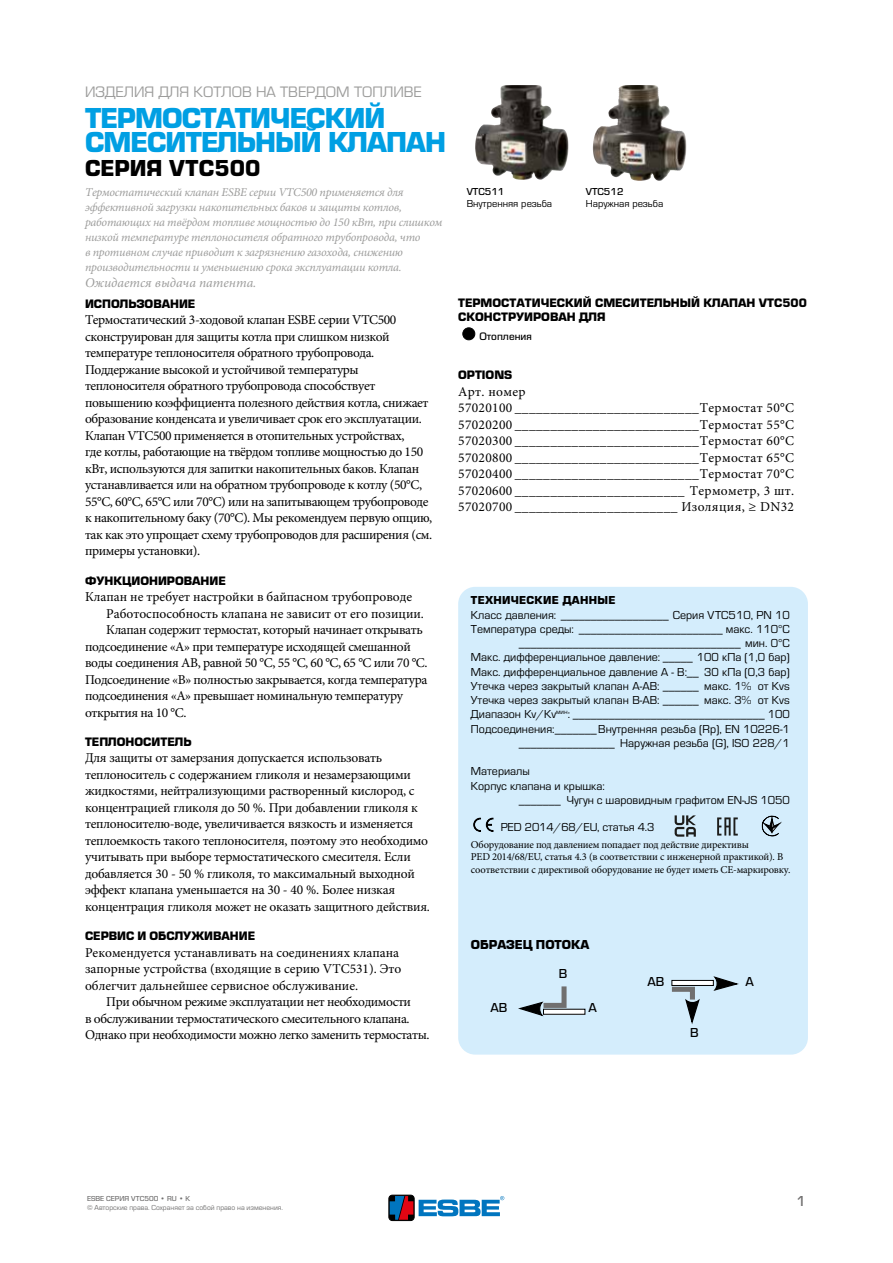
<style>
.page{position:relative;width:893px;height:1263px;background:#fff}
.page>*{position:absolute;margin:0;border:0;box-sizing:border-box;transform-origin:0 0}
.t1{font:700 30px/24px "ESBE Eurostile";letter-spacing:-.03em;color:#009fe3}
.t2{font:700 24px "ESBE Eurostile";color:#000}
.t3{font:15.75px "ESBE Eurostile";color:#9d9d9c}
.t4{font:500 15px "ESBE Eurostile";color:#706f6f}
.t5{font:13.5px/16.5px "Minion Pro";letter-spacing:-.03em;color:#000}
.t6{font:13.5px/16.5px "Minion Pro";letter-spacing:.025em;color:#000}
.t7{font:13.5px/16.5px "Minion Pro";color:#000}
.t8{font:italic 13.5px "Minion Pro";color:#9d9d9c}
.t9{font:700 13.5px "ESBE Eurostile";color:#000}
.t10{font:500 13.5px "ESBE Eurostile";color:#000}
.t11{font:700 12.75px/13.5px "ESBE Eurostile";color:#000}
.t12{font:12px/14.2px "ESBE Eurostile";color:#000;text-align:right}
.t13{font:italic 12px/15px "Minion Pro";letter-spacing:-.02em;color:#9d9d9c}
.t14{font:700 12px "ESBE Eurostile";letter-spacing:.025em;color:#000}
.t15{font:500 11.25px "ESBE Eurostile";color:#000}
.t16{font:10.5px/12.6px "Minion Pro";letter-spacing:-.02em;color:#000}
.t17{font:10.5px "ESBE Eurostile";color:#000}
.t18{font:500 10.5px "ESBE Eurostile";color:#000}
.t19{font:7.5px "ESBE Eurostile";color:#706f6f}
.t20{font:500 7.5px "ESBE Eurostile";color:#706f6f}
</style>
<div class="page">
<div style="left:458px;top:587px;width:350px;height:467px;background:#d4edfc;border-radius:17px"></div>
<div style="left:543px;top:1009px;width:42px;height:5px;background:#fff"></div>
<svg style="left:518px;top:986px;width:51px;height:31px"></svg>
<div style="left:672px;top:980px;width:41px;height:5px;background:#fff"></div>
<div style="left:672px;top:980px;width:41px;height:5px;border:1px solid #000"></div>
<svg style="left:712px;top:976px;width:27px;height:15px"></svg>
<svg style="left:671px;top:984px;width:29px;height:40px"></svg>
<img style="left:495px;top:85px;width:10px;height:22px">
<img style="left:618px;top:85px;width:7px;height:20px">
<div style="left:463px;top:328px;width:12px;height:12px;background:#000;border-radius:50%"></div>
<div style="left:462px;top:327px;width:13px;height:13px;border:1px solid #000;border-radius:50%"></div>
<svg style="left:717px;top:817px;width:21px;height:18px"></svg>
<svg style="left:675px;top:815px;width:21px;height:22px"></svg>
<svg style="left:473px;top:817px;width:21px;height:15px"></svg>
<svg style="left:761px;top:815px;width:18px;height:21px"></svg>
<div style="left:389px;top:1195px;width:25px;height:25px;border:1px solid #000;border-radius:4px"></div>
<svg style="left:390px;top:1196px;width:23px;height:24px"></svg>
<svg style="left:419px;top:1196px;width:85px;height:20px"></svg>
<p class="t3" style="left:85px;top:83px;width:338px">ИЗДЕЛИЯ ДЛЯ КОТЛОВ НА ТВЕРДОМ ТОПЛИВЕ</p>
<h1 class="t1" style="left:85px;top:107px;width:362px">ТЕРМОСТАТИЧЕСКИЙ<br>СМЕСИТЕЛЬНЫЙ КЛАПАН</h1>
<h2 class="t2" style="left:85px;top:155px;width:177px">СЕРИЯ VTC500</h2>
<p class="t13" style="left:85px;top:185px;width:359px">Термостатический клапан ESBE серии VTC500 применяется для эффективной загрузки накопительных баков и защиты котлов, работающих на твёрдом топливе мощностью до 150 кВт, при слишком низкой температуре теплоносителя обратного трубопровода, что<br>в противном случае приводит к загрязнению газохода, снижению производительности и уменьшению срока эксплуатации котла.</p>
<p class="t8" style="left:85px;top:275px;width:173px">Ожидается выдача патента.</p>
<p class="t11" style="left:85px;top:297px;width:112px">ИСПОЛЬЗОВАНИЕ</p>
<p class="t5" style="left:85px;top:312px;width:349px">Термостатический 3-ходовой клапан ESBE серии VTC500 сконструирован для защиты котла при слишком низкой температуре теплоносителя обратного трубопровода.<br>Поддержание высокой и устойчивой температуры теплоносителя обратного трубопровода способствует повышению коэффициента полезного действия котла, снижает образование конденсата и увеличивает срок его эксплуатации.<br>Клапан VTC500 применяется в отопительных устройствах,<br>где котлы, работающие на твёрдом топливе мощностью до 150 кВт, используются для запитки накопительных баков. Клапан устанавливается или на обратном трубопроводе к котлу (50°C, 55°C, 60°C, 65°C или 70°C) или на запитывающем трубопроводе к накопительному баку (70°C). Мы рекомендуем первую опцию, так как это упрощает схему трубопроводов для расширения (см. примеры установки).</p>
<p class="t11" style="left:85px;top:574px;width:142px">ФУНКЦИОНИРОВАНИЕ</p>
<p class="t7" style="left:85px;top:589px;width:329px">Клапан не требует настройки в байпасном трубопроводе</p>
<p class="t7" style="left:106px;top:606px;width:319px">Работоспособность клапана не зависит от его позиции.</p>
<p class="t5" style="left:106px;top:622px;width:318px">Клапан содержит термостат, который начинает открывать</p>
<p class="t5" style="left:85px;top:638px;width:327px">подсоединение «А» при температуре исходящей смешанной</p>
<p class="t5" style="left:85px;top:655px;width:344px">воды соединения AB, равной 50 °C, 55 °C, 60 °C, 65 °C или 70 °C.</p>
<p class="t5" style="left:85px;top:671px;width:344px">Подсоединение «B» полностью закрывается, когда температура</p>
<p class="t5" style="left:85px;top:688px;width:320px">подсоединения «A» превышает номинальную температуру</p>
<p class="t5" style="left:85px;top:704px;width:103px">открытия на 10 °C.</p>
<p class="t11" style="left:85px;top:735px;width:108px">ТЕПЛОНОСИТЕЛЬ</p>
<p class="t5" style="left:85px;top:750px;width:346px">Для защиты от замерзания допускается использовать теплоноситель с содержанием гликоля и незамерзающими жидкостями, нейтрализующими растворенный кислород, с концентрацией гликоля до 50 %. При добавлении гликоля к теплоносителю-воде, увеличивается вязкость и изменяется теплоемкость такого теплоносителя, поэтому это необходимо учитывать при выборе термостатического смесителя. Если добавляется 30 - 50 % гликоля, то максимальный выходной эффект клапана уменьшается на 30 - 40 %. Более низкая концентрация гликоля может не оказать защитного действия.</p>
<p class="t11" style="left:85px;top:929px;width:172px">СЕРВИС И ОБСЛУЖИВАНИЕ</p>
<p class="t7" style="left:85px;top:945px;width:318px">Рекомендуется устанавливать на соединениях клапана запорные устройства (входящие в серию VTC531). Это облегчит дальнейшее сервисное обслуживание.</p>
<p class="t5" style="left:85px;top:994px;width:346px;text-indent:21px">При обычном режиме эксплуатации нет необходимости<br>в обслуживании термостатического смесительного клапана.<br>Однако при необходимости можно легко заменить термостаты.</p>
<p class="t18" style="left:467px;top:186px;width:39px">VTC511</p>
<p class="t18" style="left:586px;top:186px;width:39px">VTC512</p>
<p class="t17" style="left:467px;top:198px;width:87px">Внутренняя резьба</p>
<p class="t17" style="left:586px;top:198px;width:79px">Наружная резьба</p>
<p class="t11" style="left:458px;top:296px;width:350px">ТЕРМОСТАТИЧЕСКИЙ СМЕСИТЕЛЬНЫЙ КЛАПАН VTC500<br>СКОНСТРУИРОВАН ДЛЯ</p>
<p class="t15" style="left:479px;top:330px;width:54px">Отопления</p>
<p class="t11" style="left:458px;top:368px;width:56px">OPTIONS</p>
<p class="t6" style="left:458px;top:383px;width:337px">Арт. номер<br>57020100 __________________________Термостат 50°C 57020200 __________________________Термостат 55°C 57020300 __________________________Термостат 60°C 57020800 __________________________Термостат 65°C 57020400 __________________________Термостат 70°C 57020600 ________________________ Термометр, 3 шт.<br>57020700 _______________________ Изоляция, ≥ DN32</p>
<p class="t14" style="left:471px;top:594px;width:146px">ТЕХНИЧЕСКИЕ ДАННЫЕ</p>
<p class="t12" style="left:471px;top:608px;width:320px">Класс давления: __________________ Серия VTC510, PN 10<br>Температура среды: ________________________ макс. 110°C _____________________________________ мин. 0°C<br>Макс. дифференциальное давление: _____ 100 кПа (1,0 бар)<br>Макс. дифференциальное давление А - В:__ 30 кПа (0,3 бар)<br>Утечка через закрытый клапан A-AB: ______ макс. 1% от Kvs Утечка через закрытый клапан В-AB: ______ макс. 3% от Kvs Диапазон Kv/Kv<sup>мин</sup>: ________________________________ 100<br>Подсоединения:_______Внутренняя резьба (Rp), EN 10226-1 ________________ Наружная резьба (G), ISO 228/1</p>
<p class="t12" style="left:471px;top:764px;width:60px">Материалы</p>
<p class="t12" style="left:471px;top:779px;width:135px">Корпус клапана и крышка:</p>
<p class="t12" style="left:519px;top:793px;width:272px">_______ Чугун с шаровидным графитом EN-JS 1050</p>
<p class="t12" style="left:501px;top:820px;width:155px">PED 2014/68/EU, статья 4.3</p>
<p class="t16" style="left:471px;top:839px;width:321px">Оборудование под давлением попадает под действие директивы<br>PED 2014/68/EU, статья 4.3 (в соответствии с инженерной практикой). В соответствии с директивой оборудование не будет иметь СЕ-маркировку.</p>
<p class="t9" style="left:471px;top:937px;width:120px">ОБРАЗЕЦ ПОТОКА</p>
<p class="t10" style="left:559px;top:966px;width:10px">B</p>
<p class="t10" style="left:490px;top:1000px;width:18px">AB</p>
<p class="t10" style="left:589px;top:1000px;width:10px">A</p>
<p class="t10" style="left:647px;top:974px;width:18px">AB</p>
<p class="t10" style="left:745px;top:974px;width:10px">A</p>
<p class="t10" style="left:690px;top:1025px;width:10px">B</p>
<p class="t20" style="left:87px;top:1194px;width:105px">ESBE СЕРИЯ VTC500 • RU • K</p>
<p class="t19" style="left:87px;top:1203px;width:197px">© Авторские права. Сохраняет за собой право на изменения.</p>
<p class="t4" style="left:796px;top:1193px;width:11px">1</p>
</div>
